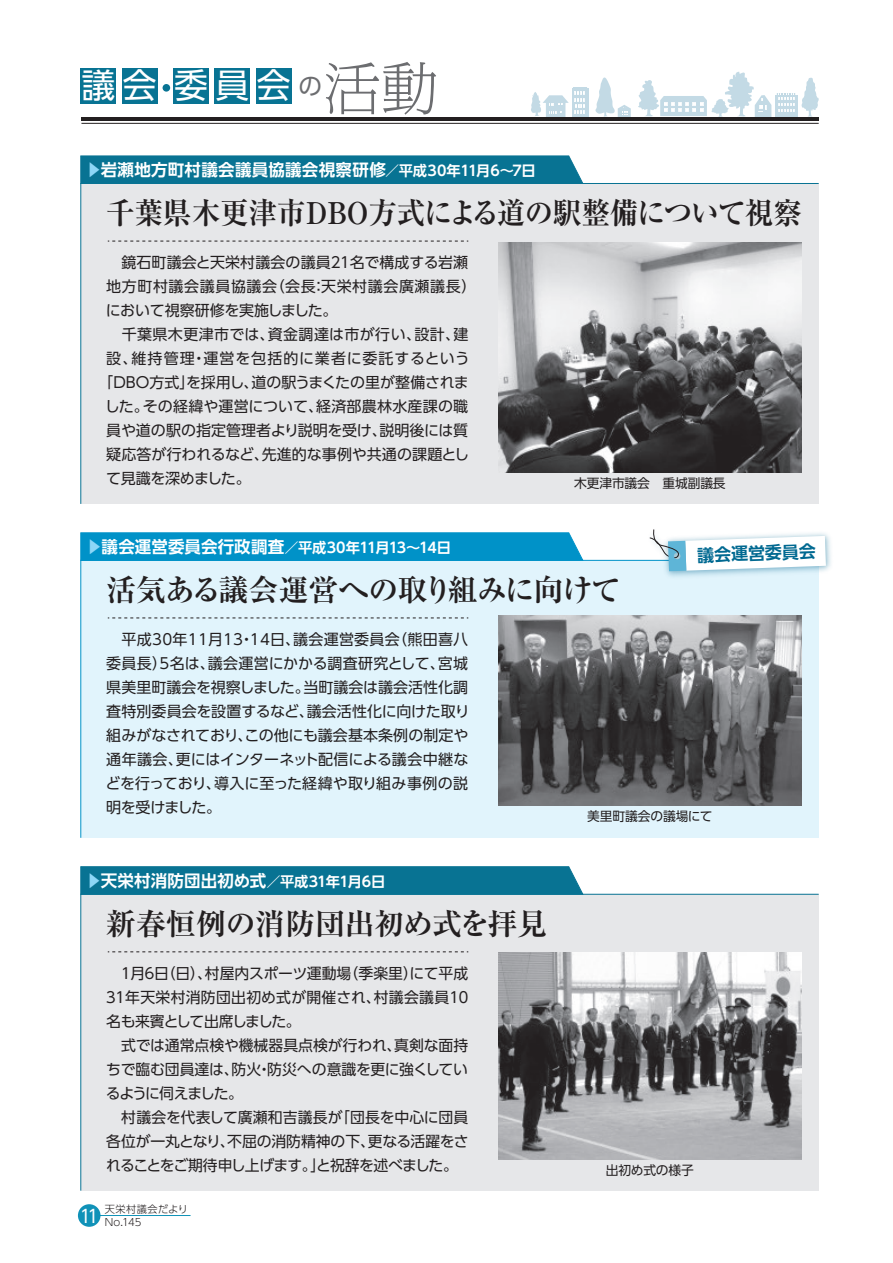
<style>
.page{position:relative;width:893px;height:1263px;background:#fff}
.page>*{position:absolute;margin:0;border:0;box-sizing:border-box;transform-origin:0 0}
.t1{font:300 55.5px "M News M Pro";color:#6c6d70}
.t2{font:33.75px "UD Shin Go Pro";color:#fff}
.t3{font:700 30px "Ryumin Pr 6";letter-spacing:-.02em;color:#231f20}
.t4{font:700 30px "Ryumin Pr 6";color:#231f20;scale:.95 1}
.t5{font:23.55px "UD Shin Go Pro";color:#6c6d70}
.t6{font:18px "UD Shin Go Pro";color:#fff;scale:.95 1}
.t7{font:700 16.95px "UD Shin Go Pro De";color:#006991}
.t8{font:700 16.5px "UD Shin Go Pro De";letter-spacing:.015em;color:#fff}
.t9{font:15px/24px "UD Shin Go Pro";color:#231f20}
.t10{font:15px "UD Shin Go Pro";letter-spacing:.02em;color:#231f20}
.t11{font:15px/24px "UD Shin Go Pro";letter-spacing:.035em;color:#231f20}
.t12{font:15px/24px "UD Shin Go Pro";letter-spacing:-.02em;color:#231f20}
.t13{font:15px/24px "UD Shin Go Pro";letter-spacing:-.03em;color:#231f20}
.t14{font:15px "UD Shin Go Pro";letter-spacing:-.04em;color:#231f20}
.t15{font:15px/24px "UD Shin Go Pro";letter-spacing:-.09em;color:#231f20}
.t16{font:15px "UD Shin Go Pro";letter-spacing:-.065em;color:#231f20}
.t17{font:15px "UD Shin Go Pro";letter-spacing:.03em;color:#231f20}
.t18{font:15px "UD Shin Go Pro";letter-spacing:-.025em;color:#231f20}
.t19{font:15px "UD Shin Go Pro";letter-spacing:-.05em;color:#231f20}
.t20{font:15px "UD Shin Go Pro";letter-spacing:-.035em;color:#231f20}
.t21{font:700 14.25px "UD Shin Go Pro De";letter-spacing:-.01em;color:#fff}
.t22{font:700 14.25px "UD Shin Go Pro De";letter-spacing:-.04em;color:#fff}
.t23{font:12.75px "UD Shin Go Pro";letter-spacing:-.01em;color:#231f20}
.t24{font:300 10.2px "UD Shin Go Pro";letter-spacing:.05em;color:#231f20}
.t25{font:300 10.2px "UD Shin Go Pro";letter-spacing:.03em;color:#231f20}
.s1{color:#8dd7f7}
</style>
<div class="page">
<hr style="left:80px;top:1215px;width:111px;height:1px;background:#1092b8">
<div style="left:78px;top:1204px;width:23px;height:23px;background:#1092b8;border-radius:50%"></div>
<div style="left:80px;top:560px;width:739px;height:278px;background:#e1f4fc"></div>
<svg style="left:108px;top:618px;width:360px;height:1px"></svg>
<div style="left:80px;top:532px;width:504px;height:29px;background:#0092c8"></div>
<div style="left:80px;top:183px;width:739px;height:321px;background:#e6e7e9"></div>
<div style="left:80px;top:155px;width:504px;height:29px;background:#087393"></div>
<div style="left:80px;top:894px;width:739px;height:297px;background:#e6e7e9"></div>
<div style="left:80px;top:866px;width:504px;height:29px;background:#087393"></div>
<svg style="left:801px;top:78px;width:18px;height:39px"></svg>
<svg style="left:531px;top:88px;width:57px;height:29px"></svg>
<div style="left:775px;top:95px;width:22px;height:22px;background:#c3dae5"></div>
<hr style="left:776px;top:93px;width:20px;height:2px;background:#c3dae5">
<svg style="left:778px;top:93px;width:17px;height:19px"></svg>
<svg style="left:595px;top:71px;width:176px;height:46px"></svg>
<img style="left:498px;top:616px;width:304px;height:190px">
<img style="left:498px;top:242px;width:304px;height:231px">
<img style="left:498px;top:953px;width:304px;height:207px">
<div style="left:163px;top:84px;width:7px;height:8px;background:#087393;border-radius:50%"></div>
<div style="left:256px;top:68px;width:35px;height:35px;background:#087393"></div>
<div style="left:215px;top:68px;width:35px;height:35px;background:#087393"></div>
<div style="left:173px;top:68px;width:36px;height:35px;background:#087393"></div>
<div style="left:122px;top:68px;width:35px;height:35px;background:#087393"></div>
<div style="left:81px;top:68px;width:35px;height:35px;background:#087393"></div>
<hr style="left:81px;top:117px;width:738px;height:3px;background:#231f20">
<hr style="left:81px;top:123px;width:738px;height:1px;background:#231f20">
<img style="left:642px;top:534px;width:189px;height:47px">
<svg style="left:650px;top:529px;width:176px;height:42px"></svg>
<h2 class="t2" style="left:82px;top:58px;width:77px">議会</h2>
<h2 class="t2" style="left:174px;top:58px;width:118px">委員会</h2>
<h1 class="t1" style="left:324px;top:48px;width:114px">活動</h1>
<h3 class="t5" style="left:299px;top:67px;width:25px">の</h3>
<p class="t8" style="left:86px;top:156px;width:301px"><span class="s1">▶</span>岩瀬地方町村議会議員協議会視察研修</p>
<p class="t21" style="left:385px;top:159px;width:152px">／平成30年11月6～7日</p>
<h3 class="t4" style="left:106px;top:189px;width:734px">千葉県木更津市DBO方式による道の駅整備について視察</h3>
<p class="t9" style="left:350px;top:250px;width:120px">名で構成する岩瀬</p>
<p class="t9" style="left:270px;top:250px;width:208px;text-indent:-163px">　鏡石町議会と天栄村議会の議員<br>（会長天栄村議会廣瀬議長(</p>
<p class="t9" style="left:328px;top:250px;width:26px">２１</p>
<p class="t9" style="left:106px;top:274px;width:233px">地方町村議会議員協議会<br>において視察研修を実施しました。</p>
<p class="t9" style="left:311px;top:274px;width:16px">：</p>
<p class="t17" style="left:268px;top:322px;width:155px">資金調達は市が行い、</p>
<p class="t11" style="left:203px;top:322px;width:268px;text-indent:-97px">　千葉県木更津市では、<br>運営を包括的に業者に委託するという</p>
<p class="t9" style="left:414px;top:322px;width:56px">設計建、</p>
<p class="t9" style="left:131px;top:346px;width:65px">維持管理</p>
<p class="t9" style="left:106px;top:346px;width:33px">設、</p>
<p class="t9" style="left:192px;top:346px;width:16px">・</p>
<p class="t9" style="left:251px;top:370px;width:219px">道の駅うまくたの里が整備されま</p>
<p class="t9" style="left:98px;top:370px;width:162px">「DBO方式を採用し、</p>
<p class="t9" style="left:179px;top:370px;width:16px">」</p>
<p class="t9" style="left:143px;top:394px;width:182px">その経緯や運営について、</p>
<p class="t9" style="left:316px;top:394px;width:154px">経済部農林水産課の職</p>
<p class="t9" style="left:105px;top:394px;width:46px">した。</p>
<p class="t9" style="left:380px;top:418px;width:90px">説明後には質</p>
<p class="t9" style="left:262px;top:418px;width:209px;text-indent:-155px">員や道の駅の指定管理者より説明を受け、<br>先進的な事例や共通の課題とし</p>
<p class="t9" style="left:106px;top:442px;width:164px">疑応答が行われるなど、</p>
<p class="t18" style="left:106px;top:466px;width:146px">て見識を深めました。</p>
<p class="t8" style="left:86px;top:533px;width:200px"><span class="s1">▶</span>議会運営委員会行政調査</p>
<p class="t22" style="left:284px;top:536px;width:168px">／平成30年11月13～14日</p>
<p class="t23" style="left:574px;top:473px;width:153px">木更津市議会　重城副議長</p>
<p class="t7" style="left:697px;top:541px;width:120px;rotate:-2deg">議会運営委員会</p>
<h3 class="t3" style="left:106px;top:566px;width:516px">活気ある議会運営への取り組みに向けて</h3>
<p class="t9" style="left:392px;top:627px;width:78px">（熊田喜八</p>
<p class="t10" style="left:293px;top:627px;width:108px">議会運営委員会</p>
<p class="t10" style="left:106px;top:627px;width:195px">　平成30年11月13 14日、</p>
<p class="t9" style="left:239px;top:627px;width:16px">・</p>
<p class="t9" style="left:106px;top:651px;width:110px">委員長 5）名は、</p>
<p class="t9" style="left:208px;top:651px;width:238px">議会運営にかかる調査研究として、</p>
<p class="t9" style="left:438px;top:651px;width:32px">宮城</p>
<p class="t9" style="left:307px;top:675px;width:164px;text-indent:-200px">県美里町議会を視察しました。<br>議会活性化に向けた取り</p>
<p class="t9" style="left:303px;top:675px;width:166px">当町議会は議会活性化調</p>
<p class="t9" style="left:106px;top:699px;width:364px">査特別委員会を設置するなど、<br>組みがなされておりこの他にも議会基本条例の制定や</p>
<p class="t12" style="left:176px;top:723px;width:294px;text-indent:62px">、<br>更にはインターネット配信による議会中継な</p>
<p class="t9" style="left:106px;top:747px;width:78px">通年議会、</p>
<p class="t19" style="left:106px;top:771px;width:117px">どを行っており、</p>
<p class="t9" style="left:214px;top:771px;width:256px">導入に至った経緯や取り組み事例の説</p>
<p class="t20" style="left:106px;top:795px;width:116px">明を受けました。</p>
<p class="t8" style="left:86px;top:867px;width:182px"><span class="s1">▶</span>天栄村消防団出初め式</p>
<p class="t21" style="left:266px;top:870px;width:121px">／平成31年月1 6日</p>
<h3 class="t3" style="left:106px;top:899px;width:443px">新春恒例の消防団出初め式を拝見</h3>
<p class="t9" style="left:344px;top:961px;width:126px">（季楽里にて平成</p>
<p class="t9" style="left:205px;top:961px;width:148px">村屋内スポーツ運動場</p>
<p class="t9" style="left:154px;top:961px;width:59px">（日日）、</p>
<p class="t9" style="left:403px;top:961px;width:16px">）</p>
<p class="t9" style="left:142px;top:961px;width:16px">６</p>
<p class="t9" style="left:130px;top:961px;width:16px">月</p>
<p class="t9" style="left:118px;top:961px;width:16px">１</p>
<p class="t10" style="left:125px;top:985px;width:257px">年天栄村消防団出初め式が開催され、</p>
<p class="t9" style="left:374px;top:985px;width:77px">村議会議員</p>
<p class="t15" style="left:103px;top:985px;width:199px">３１<br>名も来賓として出席しました。</p>
<p class="t9" style="left:447px;top:985px;width:26px">１０</p>
<p class="t9" style="left:232px;top:1033px;width:238px;text-indent:-125px">　式では通常点検や機械器具点検が行われ、<br>防火防災への意識を更に強くしてい</p>
<p class="t9" style="left:394px;top:1033px;width:76px">真剣な面持</p>
<p class="t13" style="left:106px;top:1057px;width:139px">ちで臨む団員達は、るように伺えました。</p>
<p class="t9" style="left:257px;top:1057px;width:16px">・</p>
<p class="t9" style="left:106px;top:1105px;width:238px">　村議会を代表して廣瀬和吉議長が</p>
<p class="t9" style="left:335px;top:1105px;width:135px">「団長を中心に団員</p>
<p class="t9" style="left:106px;top:1129px;width:270px">各位が一丸となり不屈の消防精神の下、</p>
<p class="t14" style="left:368px;top:1129px;width:102px">更なる活躍をさ</p>
<p class="t9" style="left:220px;top:1129px;width:16px">、</p>
<p class="t16" style="left:106px;top:1153px;width:220px">れることをご期待申し上げます。」</p>
<p class="t14" style="left:316px;top:1153px;width:143px">と祝辞を述べました。</p>
<p class="t6" style="left:80px;top:1201px;width:22px">11</p>
<p class="t24" style="left:105px;top:1201px;width:85px">天栄村議会だより</p>
<p class="t25" style="left:105px;top:1213px;width:38px">No.145</p>
<p class="t23" style="left:587px;top:806px;width:127px">美里町議会の議場にて</p>
<p class="t23" style="left:606px;top:1160px;width:90px">出初め式の様子</p>
</div>
